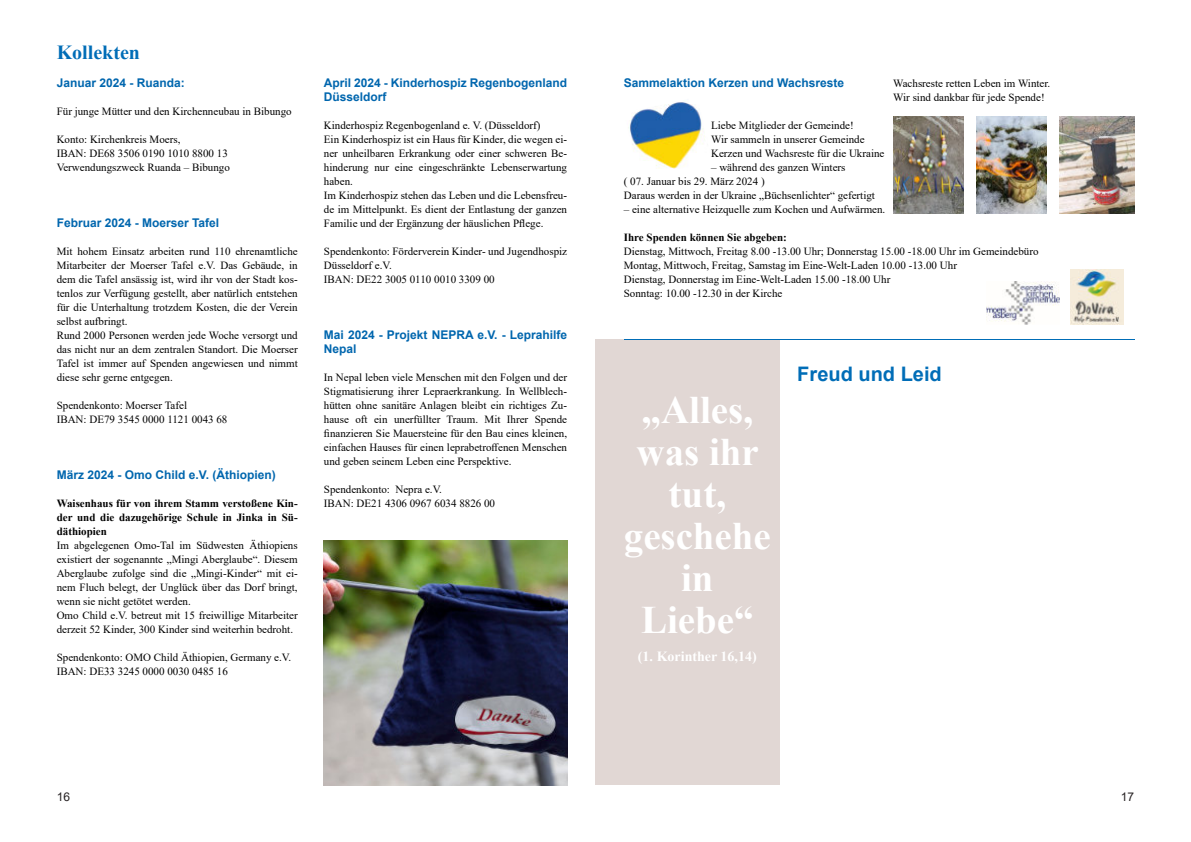
<style>
.page{position:relative;width:1191px;height:842px;background:#fff}
.page>*{position:absolute;margin:0;border:0;box-sizing:border-box;transform-origin:0 0}
.t1{font:700 39px/42px "Times New Roman";color:#fff;text-align:center}
.t2{font:700 20px "Arial";color:#006db7}
.t3{font:700 20px "Times New Roman";color:#006db7}
.t4{font:700 14px "Times New Roman";color:#fff}
.t5{font:700 12px/14px "Arial";color:#0066ae}
.t6{font:12px "Arial";color:#231f20}
.t7{font:11px/14px "Times New Roman";color:#000}
.t8{font:700 11px/14px "Times New Roman";color:#000;text-align:justify}
</style>
<div class="page">
<img style="left:893px;top:116px;width:70px;height:97px">
<img style="left:976px;top:116px;width:70px;height:97px">
<img style="left:1059px;top:116px;width:75px;height:97px">
<img style="left:1070px;top:270px;width:53px;height:55px">
<img style="left:986px;top:281px;width:73px;height:44px">
<div style="left:595px;top:339px;width:184px;height:446px;background:#e1d7d4"></div>
<hr style="left:624px;top:339px;width:510px;height:1px;background:#006db7">
<img style="left:628px;top:102px;width:77px;height:67px">
<img style="left:324px;top:541px;width:243px;height:244px">
<h2 class="t3" style="left:57px;top:46px;width:85px">Kollekten</h2>
<p class="t5" style="left:57px;top:77px;width:130px">Januar 2024 - Ruanda:</p>
<p class="t7" style="left:57px;top:106px;width:236px">Für junge Mütter und den Kirchenneubau in Bibungo</p>
<p class="t7" style="left:57px;top:134px;width:175px">Konto: Kirchenkreis Moers,<br>IBAN: DE68 3506 0190 1010 8800 13<br>Verwendungszweck Ruanda – Bibungo</p>
<p class="t5" style="left:57px;top:217px;width:164px">Februar 2024 - Moerser Tafel</p>
<p class="t7" style="left:57px;top:246px;width:242px">Mit hohem Einsatz arbeiten rund 110 ehrenamtliche Mitarbeiter der Moerser Tafel e.V. Das Gebäude, in dem die Tafel ansässig ist, wird ihr von der Stadt kos‐ tenlos zur Verfügung gestellt, aber natürlich entstehen für die Unterhaltung trotzdem Kosten, die der Verein selbst aufbringt.<br>Rund 2000 Personen werden jede Woche versorgt und das nicht nur an dem zentralen Standort. Die Moerser Tafel ist immer auf Spenden angewiesen und nimmt diese sehr gerne entgegen.</p>
<p class="t7" style="left:57px;top:400px;width:172px">Spendenkonto: Moerser Tafel<br>IBAN: DE79 3545 0000 1121 0043 68</p>
<p class="t5" style="left:57px;top:469px;width:220px">März 2024 - Omo Child e.V. (Äthiopien)</p>
<p class="t8" style="left:57px;top:498px;width:242px">Waisenhaus für von ihrem Stamm verstoßene Kin‐ der und die dazugehörige Schule in Jinka in Sü‐ däthiopien</p>
<p class="t7" style="left:57px;top:540px;width:242px">Im abgelegenen Omo-Tal im Südwesten Äthiopiens existiert der sogenannte „Mingi Aberglaube“. Diesem Aberglaube zufolge sind die „Mingi-Kinder“ mit ei‐ nem Fluch belegt, der Unglück über das Dorf bringt, wenn sie nicht getötet werden.<br>Omo Child e.V. betreut mit 15 freiwillige Mitarbeiter derzeit 52 Kinder, 300 Kinder sind weiterhin bedroht.</p>
<p class="t7" style="left:57px;top:652px;width:236px">Spendenkonto: OMO Child Äthiopien, Germany e.V.<br>IBAN: DE33 3245 0000 0030 0485 16</p>
<p class="t5" style="left:324px;top:77px;width:245px">April 2024 - Kinderhospiz Regenbogenland<br>Düsseldorf</p>
<p class="t7" style="left:324px;top:120px;width:245px">Kinderhospiz Regenbogenland e. V. (Düsseldorf)<br>Ein Kinderhospiz ist ein Haus für Kinder, die wegen ei‐ ner unheilbaren Erkrankung oder einer schweren Be‐ hinderung nur eine eingeschränkte Lebenserwartung haben.<br>Im Kinderhospiz stehen das Leben und die Lebensfreu‐ de im Mittelpunkt. Es dient der Entlastung der ganzen Familie und der Ergänzung der häuslichen Pflege.</p>
<p class="t7" style="left:324px;top:246px;width:245px">Spendenkonto: Förderverein Kinder- und Jugendhospiz<br>Düsseldorf e.V.<br>IBAN: DE22 3005 0110 0010 3309 00</p>
<p class="t5" style="left:324px;top:329px;width:245px">Mai 2024 - Projekt NEPRA e.V. - Leprahilfe<br>Nepal</p>
<p class="t7" style="left:324px;top:372px;width:245px;text-align:justify">In Nepal leben viele Menschen mit den Folgen und der Stigmatisierung ihrer Lepraerkrankung. In Wellblech‐ hütten ohne sanitäre Anlagen bleibt ein richtiges Zu‐ hause oft ein unerfüllter Traum. Mit Ihrer Spende finanzieren Sie Mauersteine für den Bau eines kleinen, einfachen Hauses für einen leprabetroffenen Menschen und geben seinem Leben eine Perspektive.</p>
<p class="t7" style="left:324px;top:484px;width:173px">Spendenkonto: Nepra e.V.<br>IBAN: DE21 4306 0967 6034 8826 00</p>
<p class="t5" style="left:624px;top:77px;width:222px">Sammelaktion Kerzen und Wachsreste</p>
<p class="t7" style="left:711px;top:120px;width:175px">Liebe Mitglieder der Gemeinde!<br>Wir sammeln in unserer Gemeinde<br>Kerzen und Wachsreste für die Ukraine</p>
<p class="t7" style="left:624px;top:162px;width:253px;text-indent:87px">– während des ganzen Winters<br>( 07. Januar bis 29. März 2024 )<br>Daraus werden in der Ukraine „Büchsenlichter“ gefertigt</p>
<p class="t7" style="left:624px;top:204px;width:263px">– eine alternative Heizquelle zum Kochen und Aufwärmen.</p>
<p class="t7" style="left:893px;top:78px;width:158px">Wachsreste retten Leben im Winter.<br>Wir sind dankbar für jede Spende!</p>
<p class="t8" style="left:624px;top:232px;width:165px">Ihre Spenden können Sie abgeben:</p>
<p class="t7" style="left:624px;top:246px;width:416px">Dienstag, Mittwoch, Freitag 8.00 -13.00 Uhr; Donnerstag 15.00 -18.00 Uhr im Gemeindebüro Montag, Mittwoch, Freitag, Samstag im Eine-Welt-Laden 10.00 -13.00 Uhr<br>Dienstag, Donnerstag im Eine-Welt-Laden 15.00 -18.00 Uhr<br>Sonntag: 10.00 -12.30 in der Kirche</p>
<h1 class="t1" style="left:624px;top:393px;width:148px">„Alles, was ihr tut, geschehe in<br>Liebe“</h1>
<p class="t4" style="left:638px;top:652px;width:120px">(1. Korinther 16,14)</p>
<h2 class="t2" style="left:797px;top:367px;width:146px">Freud und Leid</h2>
<p class="t6" style="left:57px;top:793px;width:15px">16</p>
<p class="t6" style="left:1121px;top:793px;width:15px">17</p>
</div>
